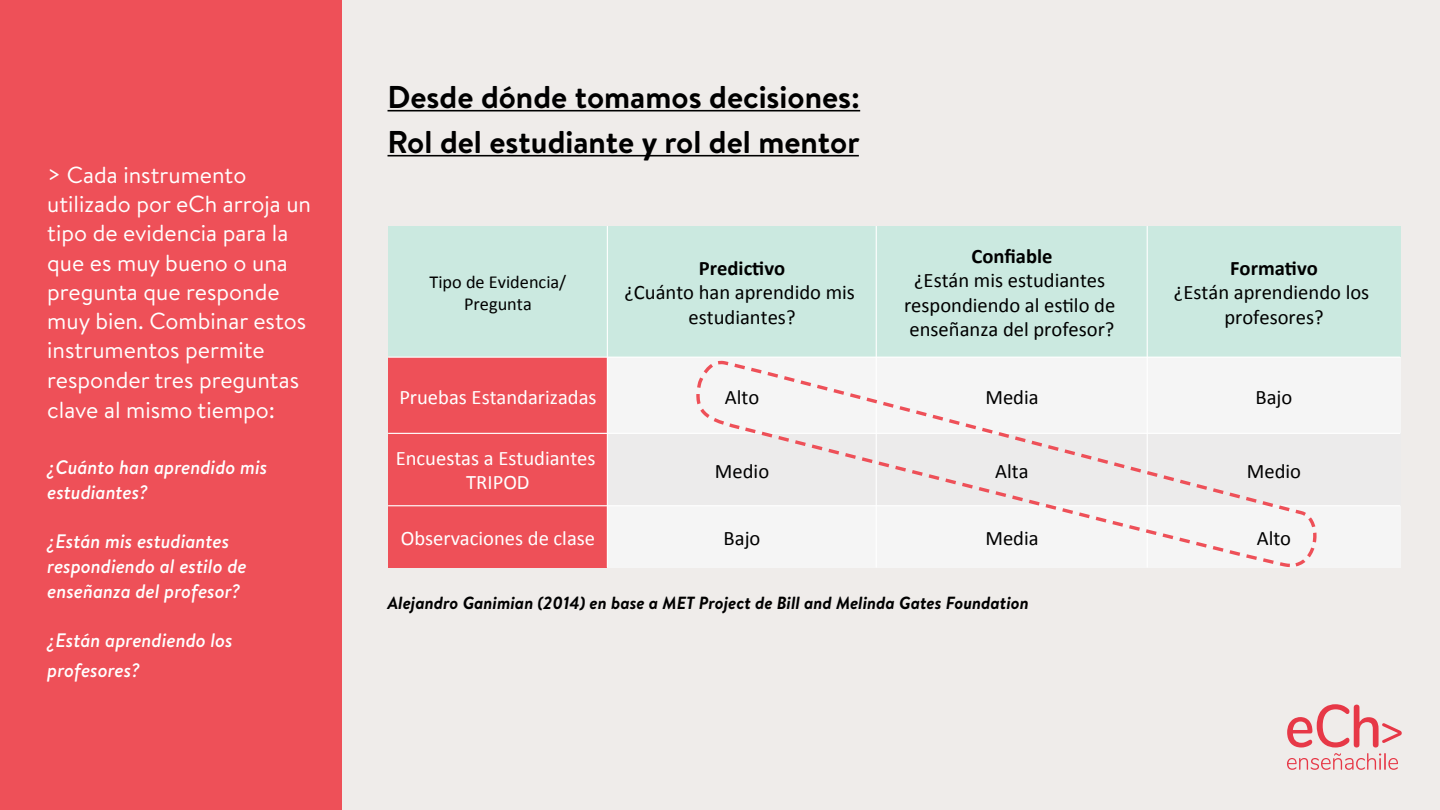
<style>
.page{position:relative;width:1440px;height:810px;background:#efecea}
.page>*{position:absolute;margin:0;border:0;box-sizing:border-box;transform-origin:0 0}
.t1{font:700 31.5px/45px "Brandon Text";color:#000}
.t2{font:23.25px/29.4px "Brandon Text";color:#fff}
.t3{font:20.62px/25.2px "Calibri";color:#000;text-align:center}
.t4{font:20.62px/24px "Calibri";color:#fff;text-align:center}
.t5{font:700 20.62px "Calibri";color:#000}
.t6{font:italic 500 19.5px/24.8px "Brandon Text";color:#fff}
.t7{font:18.3px/21.8px "Calibri";color:#000;text-align:center}
.t8{font:italic 700 17.62px "Brandon Text";color:#000}
</style>
<div class="page">
<div style="left:388px;top:226px;width:219px;height:131px;background:#cbe9e0"></div>
<div style="left:607px;top:226px;width:269px;height:131px;background:#cbe9e0"></div>
<div style="left:876px;top:226px;width:271px;height:131px;background:#cbe9e0"></div>
<div style="left:1147px;top:226px;width:253px;height:131px;background:#cbe9e0"></div>
<div style="left:388px;top:357px;width:219px;height:76px;background:#ee5058"></div>
<div style="left:607px;top:357px;width:269px;height:76px;background:#f5f5f5"></div>
<div style="left:1147px;top:357px;width:253px;height:76px;background:#f5f5f5"></div>
<div style="left:388px;top:433px;width:219px;height:73px;background:#ee5058"></div>
<div style="left:388px;top:506px;width:219px;height:62px;background:#ee5058"></div>
<div style="left:607px;top:506px;width:269px;height:62px;background:#f5f5f5"></div>
<div style="left:1147px;top:506px;width:253px;height:62px;background:#f5f5f5"></div>
<hr style="left:607px;top:226px;width:1px;height:342px;background:#fff">
<hr style="left:876px;top:226px;width:1px;height:342px;background:#fff">
<hr style="left:1147px;top:226px;width:1px;height:342px;background:#fff">
<hr style="left:388px;top:357px;width:1012px;height:1px;background:#fff">
<hr style="left:388px;top:433px;width:1012px;height:1px;background:#fff">
<hr style="left:388px;top:505px;width:1012px;height:1px;background:#fff">
<hr style="left:388px;top:110px;width:472px;height:1px;background:#000">
<hr style="left:388px;top:155px;width:471px;height:1px;background:#000">
<svg style="left:1310px;top:517px;width:7px;height:40px"></svg>
<svg style="left:696px;top:359px;width:614px;height:209px"></svg>
<svg style="left:1287px;top:704px;width:115px;height:66px"></svg>
<div style="left:0;top:0;width:342px;height:810px;background:#ee5058"></div>
<p class="t2" style="left:47px;top:159px;width:265px">&gt; Cada instrumento utilizado por eCh arroja un tipo de evidencia para la que es muy bueno o una pregunta que responde muy bien. Combinar estos instrumentos permite responder tres preguntas clave al mismo tiempo:</p>
<p class="t6" style="left:47px;top:454px;width:222px">¿Cuánto han aprendido mis estudiantes?</p>
<p class="t6" style="left:47px;top:529px;width:201px">¿Están mis estudiantes respondiendo al estilo de enseñanza del profesor?</p>
<p class="t6" style="left:47px;top:625px;width:187px;line-height:29.7px">¿Están aprendiendo los profesores?</p>
<h1 class="t1" style="left:388px;top:73px;width:474px">Desde dónde tomamos decisiones:<br>Rol del estudiante y rol del mentor</h1>
<p class="t7" style="left:430px;top:271px;width:138px">Tipo de Evidencia/<br>Pregunta</p>
<p class="t5" style="left:699px;top:255px;width:88px">Predic(vo</p>
<p class="t3" style="left:624px;top:280px;width:232px">¿Cuánto han aprendido mis estudiantes?</p>
<p class="t5" style="left:971px;top:243px;width:83px">Confiable</p>
<p class="t3" style="left:904px;top:268px;width:213px;line-height:24.6px">¿Están mis estudiantes respondiendo al es;lo de enseñanza del profesor?</p>
<p class="t5" style="left:1230px;top:255px;width:89px">Forma(vo</p>
<p class="t3" style="left:1174px;top:280px;width:197px">¿Están aprendiendo los profesores?</p>
<p class="t4" style="left:399px;top:385px;width:199px">Pruebas Estandarizadas</p>
<p class="t3" style="left:725px;top:384px;width:36px">Alto</p>
<p class="t3" style="left:985px;top:384px;width:55px">Media</p>
<p class="t3" style="left:1256px;top:384px;width:38px">Bajo</p>
<p class="t4" style="left:396px;top:447px;width:201px">Encuestas a Estudiantes<br>TRIPOD</p>
<p class="t3" style="left:715px;top:458px;width:56px">Medio</p>
<p class="t3" style="left:995px;top:458px;width:35px">Alta</p>
<p class="t3" style="left:1247px;top:458px;width:56px">Medio</p>
<p class="t4" style="left:401px;top:526px;width:196px">Observaciones de clase</p>
<p class="t3" style="left:724px;top:526px;width:38px">Bajo</p>
<p class="t3" style="left:985px;top:526px;width:55px">Media</p>
<p class="t3" style="left:1257px;top:526px;width:36px">Alto</p>
<p class="t8" style="left:388px;top:591px;width:643px">Alejandro Ganimian (2014) en base a MET Project de Bill and Melinda Gates Foundation</p>
</div>
